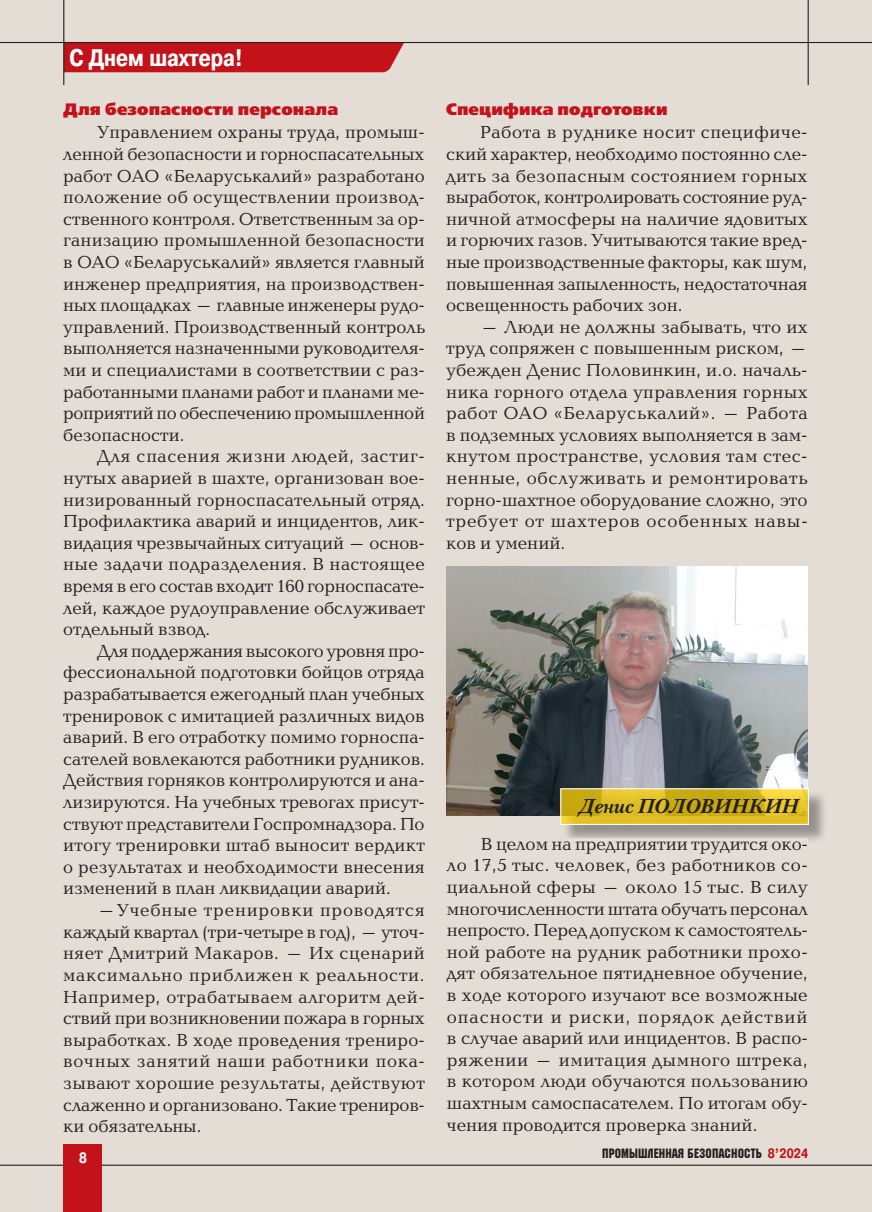
<style>
.page{position:relative;width:872px;height:1212px;background:#e3ddd6}
.page>*{position:absolute;margin:0;border:0;box-sizing:border-box;transform-origin:0 0}
.Rubr{font:700 24px "Pragmatica Cond C";color:#fff}
.подпись10{font:italic 700 21px "New Baskerville C";color:#231f20}
.Baltika_10{font:18px/21.6px "Baltica C";color:#231f20;text-align:justify}
.Подзаголовок_FB_red{font:16.5px "Free Set Extra Bold C";letter-spacing:.01em;color:#c4121a}
.Baltika_10-2{font:16.5px "Free Set Extra Bold C";letter-spacing:.01em;color:#c4121a}
.t1{font:700 15px "Pragmatica Cond C";color:#fff}
.t2{font:13.5px "Machine C";letter-spacing:.01em;color:#231f20}
.s1{font-family:"Pragmatica Cond C";font-weight:700;color:#c4121a}
</style>
<div class="page">
<div style="left:64px;top:43px;width:340px;height:29px;background:#c4121a"></div>
<hr style="left:0;top:1164px;width:872px;height:2px;background:#231f20">
<div style="left:64px;top:1144px;width:38px;height:68px;background:#c4121a"></div>
<hr style="left:0;top:42px;width:872px;height:1px;background:#231f20">
<hr style="left:807px;top:0;width:1px;height:85px;background:#231f20">
<hr style="left:63px;top:0;width:1px;height:85px;background:#231f20">
<img style="left:447px;top:567px;width:361px;height:248px">
<div style="left:562px;top:790px;width:265px;height:54px;background:#231f20;opacity:.52"></div>
<svg style="left:559px;top:788px;width:250px;height:37px;background:#d9bb2d"></svg>
<div style="left:447px;top:838px;width:361px;height:297px;background:#e3ddd6"></div>
<p class="Rubr" style="left:70px;top:44px;width:175px">С Днем шахтера!</p>
<p class="Подзаголовок_FB_red" style="left:63px;top:99px;width:276px">Для безопасности персонала</p>
<p class="Baltika_10" style="left:63px;top:122px;width:363px;text-indent:34px">Управлением охраны труда, промыш&shy;ленной безопасности и горноспасательных работ ОАО «Беларуськалий» разработано положение об осуществлении производ&shy;ственного контроля. Ответственным за ор&shy;ганизацию промышленной безопасности в ОАО «Беларуськалий» является главный инженер предприятия, на производствен&shy;ных площадках – главные инженеры рудо&shy;управлений. Производственный контроль выполняется назначенными руководителя&shy;ми и специалистами в соответствии с раз&shy;работанными планами работ и планами ме&shy;роприятий по обеспечению промышленной безопасности.</p>
<p class="Baltika_10" style="left:63px;top:446px;width:363px;text-indent:34px">Для спасения жизни людей, застиг&shy;нутых аварией в шахте, организован вое&shy;низированный горноспасательный отряд.<br>Профилактика аварий и инцидентов, лик&shy;видация чрезвычайных ситуаций – основ&shy;ные задачи подразделения. В настоящее время в его состав входит 160 горноспасате&shy;лей, каждое рудоуправление обслуживает отдельный взвод.</p>
<p class="Baltika_10" style="left:63px;top:641px;width:363px;text-indent:34px">Для поддержания высокого уровня про&shy;фессиональной подготовки бойцов отряда разрабатывается ежегодный план учебных тренировок с имитацией различных видов аварий. В его отработку помимо горноспа&shy;сателей вовлекаются работники рудников.<br>Действия горняков контролируются и ана&shy;лизируются. На учебных тревогах присут&shy;ствуют представители Госпромнадзора. По итогу тренировки штаб выносит вердикт о результатах и необходимости внесения изменений в план ликвидации аварий.</p>
<p class="Baltika_10" style="left:63px;top:900px;width:363px;text-indent:34px">–Учебные тренировки проводятся каждый квартал (три-четыре в год), – уточ&shy;няет Дмитрий Макаров. – Их сценарий максимально приближен к реальности.<br>Например, отрабатываем алгоритм дей&shy;ствий при возникновении пожара в горных выработках. В ходе проведения трениро&shy;вочных занятий наши работники пока&shy;зывают хорошие результаты, действуют слаженно и организовано. Такие трениров&shy;ки обязательны.</p>
<p class="Baltika_10-2" style="left:446px;top:99px;width:223px">Специфика подготовки</p>
<p class="Baltika_10" style="left:446px;top:122px;width:363px;text-indent:34px">Работа в руднике носит специфиче&shy;ский характер, необходимо постоянно сле&shy;дить за безопасным состоянием горных выработок, контролировать состояние руд&shy;ничной атмосферы на наличие ядовитых и горючих газов. Учитываются такие вред&shy;ные производственные факторы, как шум, повышенная запыленность, недостаточная освещенность рабочих зон.</p>
<p class="Baltika_10" style="left:446px;top:317px;width:363px;text-indent:34px">– Люди не должны забывать, что их труд сопряжен с повышенным риском, – убежден Денис Половинкин, и.о. началь&shy;ника горного отдела управления горных работ ОАО «Беларуськалий». – Работа в подземных условиях выполняется в зам&shy;кнутом пространстве, условия там стес&shy;ненные, обслуживать и ремонтировать горно-шахтное оборудование сложно, это требует от шахтеров особенных навы&shy;ков и умений.</p>
<p class="подпись10" style="left:578px;top:794px;width:221px">Денис ПОЛОВИНКИН</p>
<p class="Baltika_10" style="left:447px;top:834px;width:362px;text-indent:34px">В целом на предприятии трудится око&shy;ло 17,5 тыс. человек, без работников со&shy;циальной сферы – около 15 тыс. В силу многочисленности штата обучать персонал непросто. Перед допуском к самостоятель&shy;ной работе на рудник работники прохо&shy;дят обязательное пятидневное обучение, в ходе которого изучают все возможные опасности и риски, порядок действий в случае аварий или инцидентов. В распо&shy;ряжении – имитация дымного штрека, в котором люди обучаются пользованию шахтным самоспасателем. По итогам обу&shy;чения проводится проверка знаний.</p>
<p class="t1" style="left:79px;top:1149px;width:9px">8</p>
<p class="t2" style="left:602px;top:1145px;width:207px">Промышленная безопасность <span class="s1">8’2024</span></p>
</div>
